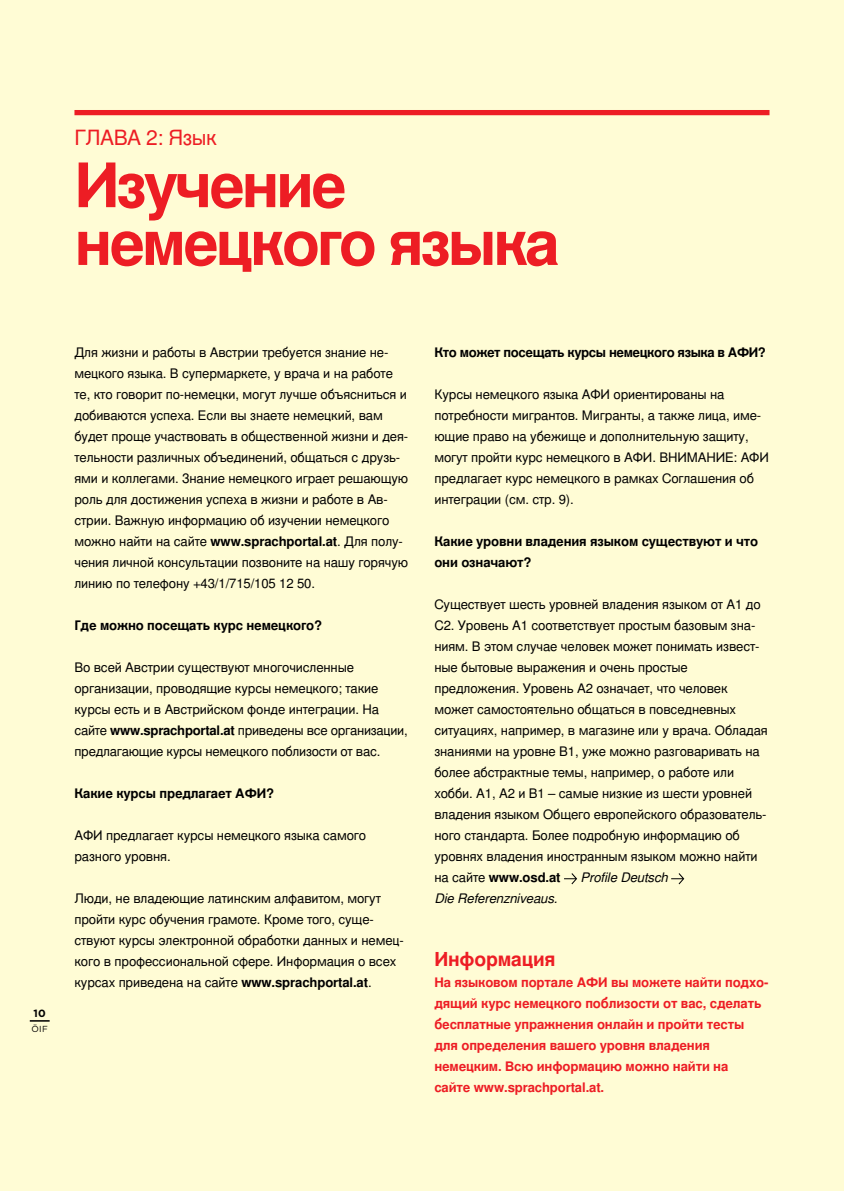
<style>
.page{position:relative;width:844px;height:1191px;background:#fff}
.page>*{position:absolute;margin:0;border:0;box-sizing:border-box;transform-origin:0 0}
.t1{font:700 61.25px/57.8px "Nimbus San LOT";letter-spacing:-.05em;color:#ed1d24}
.t2{font:21px "Nimbus San LOT";letter-spacing:-.02em;color:#ed1d24}
.t3{font:700 19.25px "Nimbus San LOT";letter-spacing:-.01em;color:#ed1d24}
.t4{font:13.12px/21px "Nimbus San LOT";letter-spacing:-.01em;color:#000}
.t5{font:700 13.12px/21px "Nimbus San LOT";letter-spacing:-.01em;color:#ed1d24}
.t6{font:700 13.12px/21px "Nimbus San LOT";letter-spacing:-.01em;color:#000}
.t7{font:700 13.12px "Nimbus San LOT";letter-spacing:-.03em;color:#000}
.t8{font:italic 13.12px "Nimbus San LOT";letter-spacing:-.01em;color:#000}
.t9{font:700 10.5px "Gotham";color:#000}
.t10{font:8.75px "Gotham";color:#000}
.s1{font-weight:700}
</style>
<div class="page">
<div style="left:0;top:0;width:843px;height:1191px;background:#fffcd5"></div>
<div style="left:74px;top:110px;width:695px;height:5px;background:#ed1d24"></div>
<svg style="left:564px;top:873px;width:13px;height:11px"></svg>
<svg style="left:671px;top:873px;width:13px;height:11px"></svg>
<svg style="left:30px;top:1020px;width:20px;height:1px"></svg>
<h2 class="t2" style="left:74px;top:125px;width:144px">ГЛАВА 2: Язык</h2>
<h1 class="t1" style="left:74px;top:159px;width:486px">Изучение немецкого языка</h1>
<p class="t9" style="left:34px;top:1006px;width:14px">10</p>
<p class="t10" style="left:32px;top:1023px;width:18px">ÖIF</p>
<p class="t4" style="left:74px;top:342px;width:335px">Для жизни и работы в Австрии требуется знание не&shy;мецкого языка. В супермаркете, у врача и на работе те, кто говорит по-немецки, могут лучше объясниться и добиваются успеха. Если вы знаете немецкий, вам будет проще участвовать в общественной жизни и дея&shy;тельности различных объединений, общаться с друзь&shy;ями и коллегами. Знание немецкого играет решающую роль для достижения успеха в жизни и работе в Ав&shy;стрии. Важную информацию об изучении немецкого можно найти на сайте <span class="s1">www.sprachportal.at</span>. Для полу&shy;чения личной консультации позвоните на нашу горячую линию по телефону +43/1/715/105 12 50.</p>
<p class="t6" style="left:74px;top:615px;width:249px">Где можно посещать курс немецкого?</p>
<p class="t4" style="left:74px;top:657px;width:334px">Во всей Австрии существуют многочисленные организации, проводящие курсы немецкого; такие курсы есть и в Австрийском фонде интеграции. На сайте <span class="s1">www.sprachportal.at</span> приведены все организации, предлагающие курсы немецкого поблизости от вас.</p>
<p class="t6" style="left:74px;top:783px;width:201px">Какие курсы предлагает АФИ?</p>
<p class="t4" style="left:74px;top:825px;width:293px">АФИ предлагает курсы немецкого языка самого разного уровня.</p>
<p class="t4" style="left:74px;top:888px;width:331px">Люди, не владеющие латинским алфавитом, могут пройти курс обучения грамоте. Кроме того, суще&shy;ствуют курсы электронной обработки данных и немец&shy;кого в профессиональной сфере. Информация о всех курсах приведена на сайте <span class="s1">www.sprachportal.at</span>.</p>
<p class="t7" style="left:434px;top:345px;width:333px">Кто может посещать курсы немецкого языка в АФИ?</p>
<p class="t4" style="left:434px;top:384px;width:336px">Курсы немецкого языка АФИ ориентированы на потребности мигрантов. Мигранты, а также лица, име&shy;ющие право на убежище и дополнительную защиту, могут пройти курс немецкого в АФИ. ВНИМАНИЕ: АФИ предлагает курс немецкого в рамках Соглашения об интеграции (см. стр. 9).</p>
<p class="t6" style="left:434px;top:531px;width:325px">Какие уровни владения языком существуют и что они означают?</p>
<p class="t4" style="left:434px;top:594px;width:335px">Существует шесть уровней владения языком от A1 до C2. Уровень A1 соответствует простым базовым зна&shy;ниям. В этом случае человек может понимать извест&shy;ные бытовые выражения и очень простые предложения. Уровень A2 означает, что человек может самостоятельно общаться в повседневных ситуациях, например, в магазине или у врача. Обладая знаниями на уровне B1, уже можно разговаривать на более абстрактные темы, например, о работе или хобби. A1, A2 и B1 – самые низкие из шести уровней владения языком Общего европейского образователь&shy;ного стандарта. Более подробную информацию об уровнях владения иностранным языком можно найти на сайте <span class="s1">www.osd.at</span></p>
<p class="t8" style="left:580px;top:869px;width:89px">Profile Deutsch</p>
<p class="t8" style="left:434px;top:890px;width:124px">Die Referenzniveaus.</p>
<h3 class="t3" style="left:434px;top:948px;width:123px">Информация</h3>
<p class="t5" style="left:434px;top:972px;width:335px">На языковом портале АФИ вы можете найти подхо&shy;дящий курс немецкого поблизости от вас, сделать бесплатные упражнения онлайн и пройти тесты для определения вашего уровня владения немецким. Всю информацию можно найти на<br>сайте www.sprachportal.at.</p>
</div>
